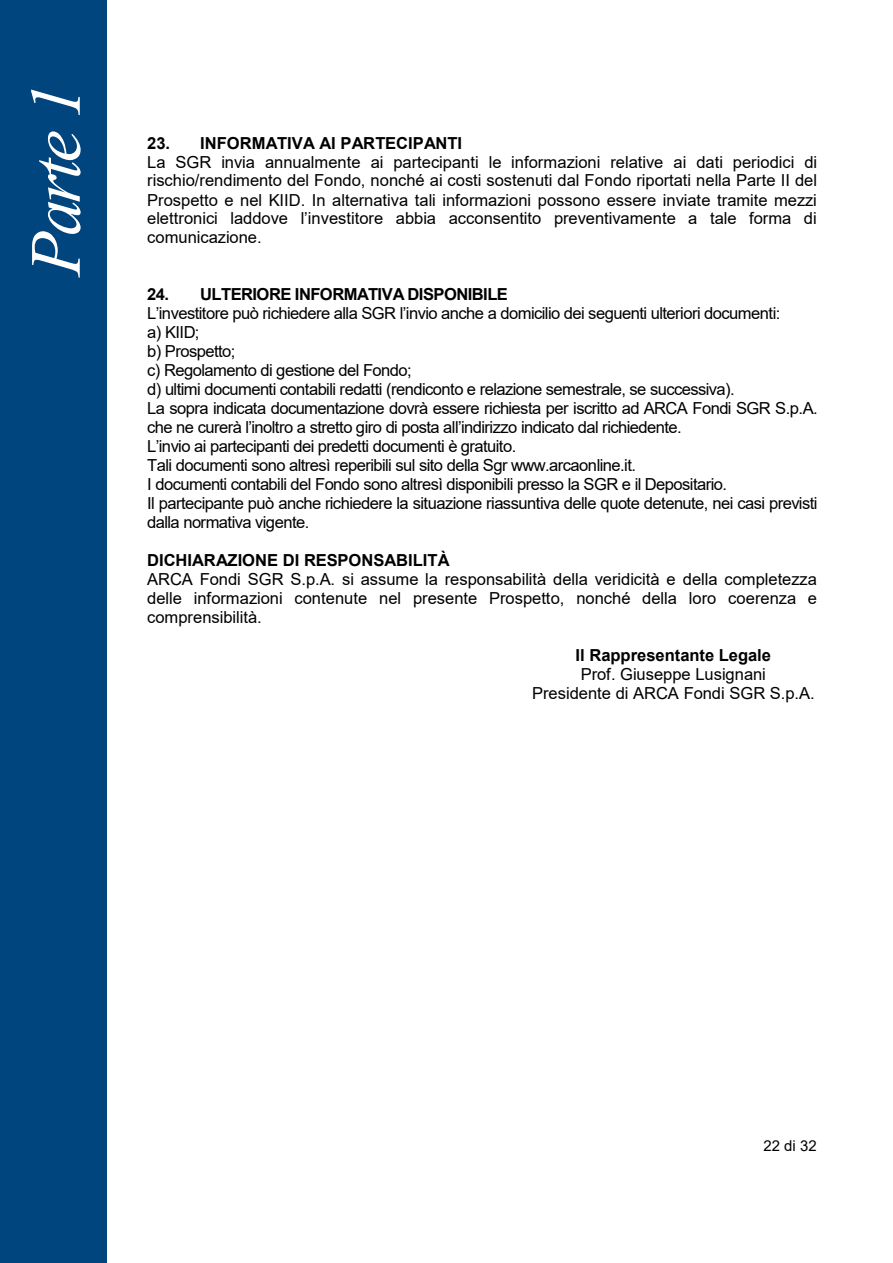
<style>
.page{position:relative;width:893px;height:1263px;background:#fff}
.page>*{position:absolute;margin:0;border:0;box-sizing:border-box;transform-origin:0 0}
.t1{font:italic 72px "Times New Roman";color:#fff}
.t2{font:16.5px/19px "Arial";letter-spacing:-.035em;color:#000;text-align:justify}
.t3{font:700 16.5px "Arial";letter-spacing:-.005em;color:#000}
.t4{font:16.5px/18.9px "Arial";color:#000;text-align:center}
.t5{font:700 16.5px "Arial";letter-spacing:-.035em;color:#000}
.t6{font:15px "Arial";color:#000}
</style>
<div class="page">
<div style="left:0;top:0;width:106px;height:1263px;background:#00457d"></div>
<h1 class="t1" style="left:6px;top:276px;width:194px;rotate:-90deg">Parte 1</h1>
<p class="t3" style="left:147px;top:132px;width:316px">23. INFORMATIVA AI PARTECIPANTI</p>
<p class="t2" style="left:147px;top:152px;width:671px">La SGR invia annualmente ai partecipanti le informazioni relative ai dati periodici di rischio/rendimento del Fondo, nonché ai costi sostenuti dal Fondo riportati nella Parte II del Prospetto e nel KIID. In alternativa tali informazioni possono essere inviate tramite mezzi elettronici laddove l’investitore abbia acconsentito preventivamente a tale forma di comunicazione.</p>
<p class="t5" style="left:147px;top:284px;width:362px">24. ULTERIORE INFORMATIVA DISPONIBILE</p>
<p class="t2" style="left:147px;top:304px;width:672px;text-align:left">L’investitore può richiedere alla SGR l’invio anche a domicilio dei seguenti ulteriori documenti:<br>a) KIID;<br>b) Prospetto;<br>c) Regolamento di gestione del Fondo;<br>d) ultimi documenti contabili redatti (rendiconto e relazione semestrale, se successiva).<br>La sopra indicata documentazione dovrà essere richiesta per iscritto ad ARCA Fondi SGR S.p.A. che ne curerà l’inoltro a stretto giro di posta all’indirizzo indicato dal richiedente.<br>L’invio ai partecipanti dei predetti documenti è gratuito.<br>Tali documenti sono altresì reperibili sul sito della Sgr www.arcaonline.it.<br>I documenti contabili del Fondo sono altresì disponibili presso la SGR e il Depositario.<br>Il partecipante può anche richiedere la situazione riassuntiva delle quote detenute, nei casi previsti dalla normativa vigente.</p>
<p class="t3" style="left:147px;top:549px;width:304px">DICHIARAZIONE DI RESPONSABILITÀ</p>
<p class="t2" style="left:147px;top:569px;width:671px">ARCA Fondi SGR S.p.A. si assume la responsabilità della veridicità e della completezza delle informazioni contenute nel presente Prospetto, nonché della loro coerenza e comprensibilità.</p>
<p class="t3" style="left:576px;top:644px;width:197px">Il Rappresentante Legale</p>
<p class="t4" style="left:532px;top:664px;width:284px">Prof. Giuseppe Lusignani<br>Presidente di ARCA Fondi SGR S.p.A.</p>
<p class="t6" style="left:763px;top:1135px;width:55px">22 di 32</p>
</div>
